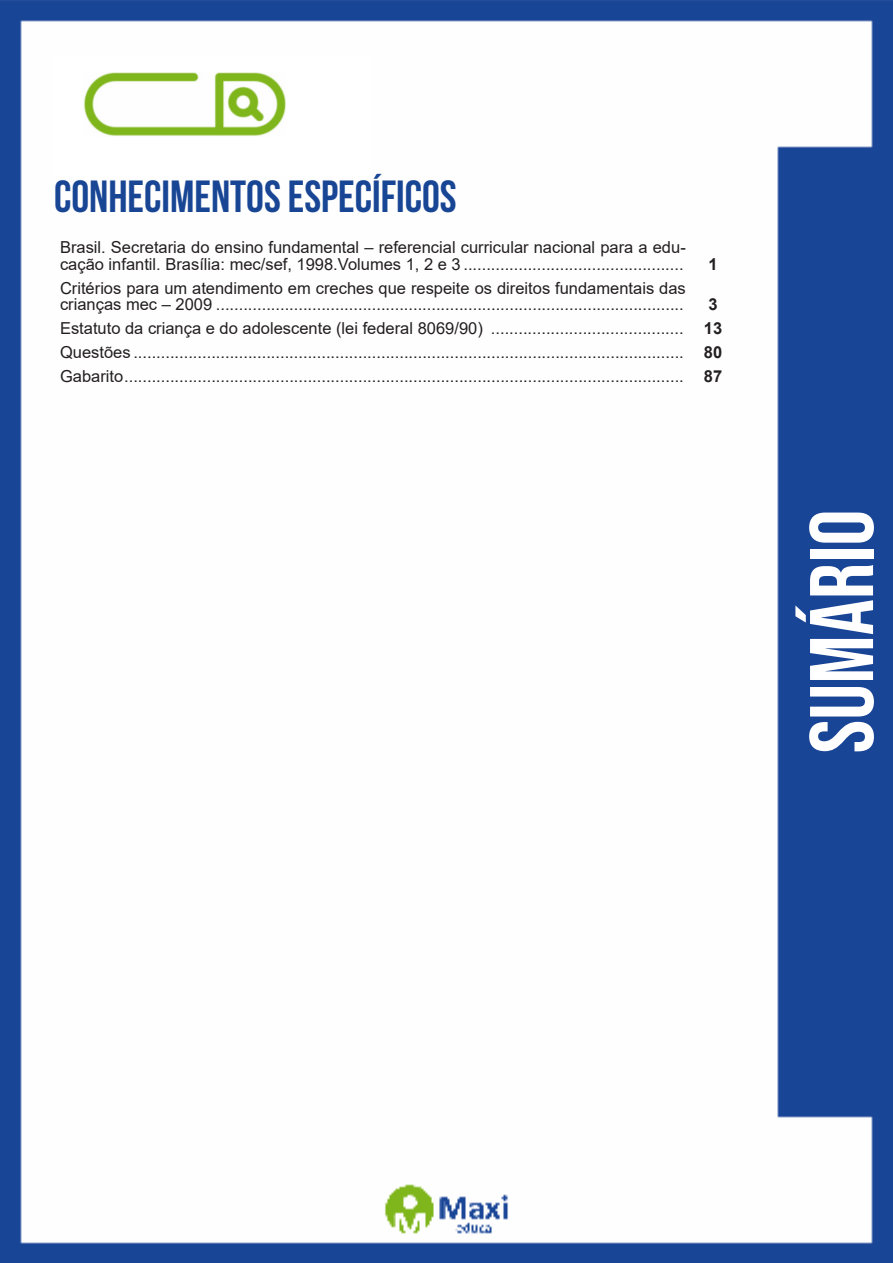
<style>
.page{position:relative;width:893px;height:1263px;background:#fff}
.page>*{position:absolute;margin:0;border:0;box-sizing:border-box;transform-origin:0 0}
.t1{font:90px "Bebas Neue";color:#fff}
.t2{font:700 45px "Bebas Neue";color:#184695}
.ALTERNATIVAS{font:16.5px/16.5px "Arial";color:#231f20}
.INDICE{font:700 16.5px "Arial";color:#231f20}
</style>
<div class="page">
<img style="left:0;top:0;width:893px;height:1263px">
<div style="left:55px;top:55px;width:317px;height:121px;background:#fff"></div>
<img style="left:84px;top:72px;width:201px;height:64px">
<p class="t2" style="left:54px;top:172px;width:404px">CONHECIMENTOS ESPECÍFICOS</p>
<p class="ALTERNATIVAS" style="left:60px;top:239px;width:627px">Brasil. Secretaria do ensino fundamental – referencial curricular nacional para a edu&shy;cação infantil. Brasília: mec/sef, 1998.Volumes 1, 2 e 3 ................................................</p>
<p class="ALTERNATIVAS" style="left:60px;top:280px;width:627px">Critérios para um atendimento em creches que respeite os direitos fundamentais das crianças mec – 2009 ......................................................................................................</p>
<p class="INDICE" style="left:708px;top:252px;width:11px">1</p>
<p class="INDICE" style="left:708px;top:293px;width:11px">3</p>
<p class="ALTERNATIVAS" style="left:60px;top:320px;width:625px">Estatuto da criança e do adolescente (lei federal 8069/90) ..........................................</p>
<p class="INDICE" style="left:704px;top:317px;width:20px">13</p>
<p class="ALTERNATIVAS" style="left:60px;top:344px;width:625px">Questões ........................................................................................................................</p>
<p class="INDICE" style="left:704px;top:341px;width:20px">80</p>
<p class="ALTERNATIVAS" style="left:60px;top:368px;width:625px">Gabarito..........................................................................................................................</p>
<p class="INDICE" style="left:704px;top:365px;width:20px">87</p>
<h1 class="t1" style="left:791px;top:753px;width:245px;rotate:-90deg">sumário</h1>
</div>
